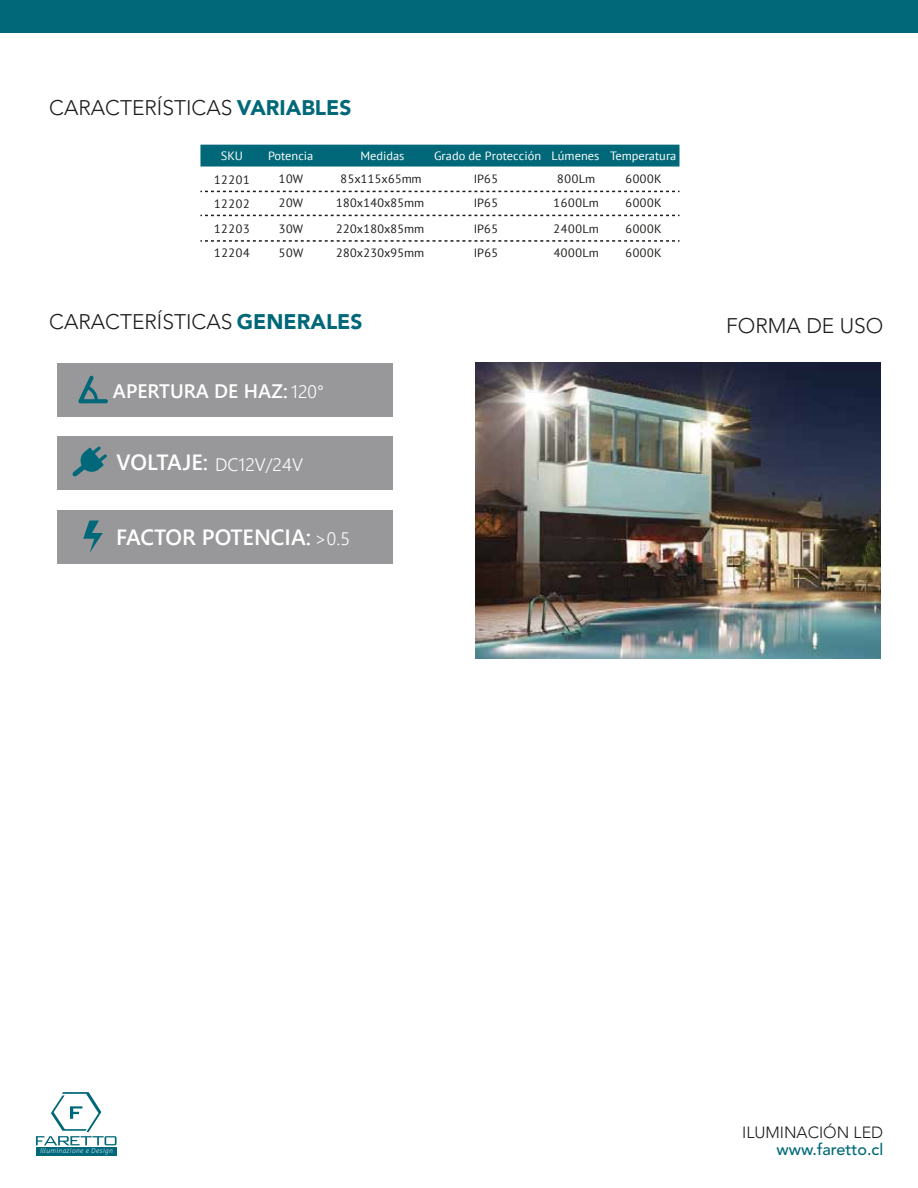
<style>
.page{position:relative;width:918px;height:1188px;background:#fff}
.page>*{position:absolute;margin:0;border:0;box-sizing:border-box;transform-origin:0 0}
.t1{font:600 22.05px "Segoe UI";color:#fff}
.t2{font:300 21px "Avenir LT Std";color:#1d1d1b}
.t3{font:600 19.5px "Segoe UI";color:#fff}
.t4{font:300 18px "Segoe UI";color:#fff}
.t5{font:300 16.2px "Avenir LT Std";color:#1d1d1b}
.t6{font:500 16.2px "Avenir LT Std";color:#006878}
.t7{font:12px "PT Sans";color:#1d1d1b}
.t8{font:12px "PT Sans";color:#fff}
.t9{font:12px "PT Sans";letter-spacing:-.02em;color:#1d1d1b}
.t10{font:italic 300 6.9px "Aller";letter-spacing:.045em;color:#cfe2f6}
.s1{font-weight:900;color:#006878}
.s2{font-weight:300;font-size:18px}
.s3{font-weight:600;font-size:22.05px}
</style>
<div class="page">
<div style="left:57px;top:510px;width:336px;height:54px;background:#98989a"></div>
<svg style="left:83px;top:520px;width:20px;height:33px"></svg>
<div style="left:57px;top:363px;width:336px;height:54px;background:#98989a"></div>
<div style="left:57px;top:436px;width:336px;height:54px;background:#98989a"></div>
<svg style="left:78px;top:375px;width:30px;height:28px"></svg>
<div style="left:0;top:0;width:918px;height:33px;background:#006878"></div>
<div style="left:36px;top:1147px;width:81px;height:8px;background:#006878"></div>
<svg style="left:36px;top:1092px;width:81px;height:53px"></svg>
<div style="left:200px;top:145px;width:479px;height:22px;background:#006878"></div>
<svg style="left:200px;top:191px;width:479px;height:1px"></svg>
<svg style="left:200px;top:215px;width:479px;height:1px"></svg>
<svg style="left:200px;top:240px;width:479px;height:2px"></svg>
<svg style="left:72px;top:446px;width:35px;height:31px"></svg>
<img style="left:475px;top:363px;width:405px;height:296px">
<h2 class="t2" style="left:49px;top:95px;width:304px">CARACTERÍSTICAS <span class="s1">VARIABLES</span></h2>
<p class="t8" style="left:221px;top:148px;width:24px">SKU</p>
<p class="t8" style="left:268px;top:148px;width:47px">Potencia</p>
<p class="t8" style="left:360px;top:148px;width:46px">Medidas</p>
<p class="t8" style="left:552px;top:148px;width:126px">Lúmenes Temperatura</p>
<p class="t7" style="left:214px;top:172px;width:38px">12201</p>
<p class="t7" style="left:278px;top:171px;width:26px">10W</p>
<p class="t9" style="left:340px;top:171px;width:83px">85x115x65mm</p>
<p class="t8" style="left:434px;top:148px;width:109px">Grado de Protección</p>
<p class="t7" style="left:474px;top:171px;width:26px">IP65</p>
<p class="t7" style="left:557px;top:171px;width:40px">800Lm</p>
<p class="t7" style="left:625px;top:171px;width:38px">6000K</p>
<p class="t7" style="left:214px;top:196px;width:38px">12202</p>
<p class="t7" style="left:278px;top:195px;width:26px">20W</p>
<p class="t9" style="left:336px;top:195px;width:90px">180x140x85mm</p>
<p class="t7" style="left:474px;top:195px;width:26px">IP65</p>
<p class="t7" style="left:553px;top:195px;width:47px">1600Lm</p>
<p class="t7" style="left:625px;top:195px;width:38px">6000K</p>
<p class="t7" style="left:214px;top:221px;width:38px">12203</p>
<p class="t7" style="left:278px;top:221px;width:26px">30W</p>
<p class="t9" style="left:336px;top:221px;width:90px">220x180x85mm</p>
<p class="t7" style="left:474px;top:221px;width:26px">IP65</p>
<p class="t7" style="left:553px;top:221px;width:47px">2400Lm</p>
<p class="t7" style="left:625px;top:221px;width:38px">6000K</p>
<p class="t7" style="left:214px;top:245px;width:38px">12204</p>
<p class="t7" style="left:278px;top:245px;width:26px">50W</p>
<p class="t9" style="left:336px;top:245px;width:90px">280x230x95mm</p>
<p class="t7" style="left:474px;top:245px;width:26px">IP65</p>
<p class="t7" style="left:553px;top:245px;width:47px">4000Lm</p>
<p class="t7" style="left:625px;top:245px;width:38px">6000K</p>
<h2 class="t2" style="left:49px;top:310px;width:315px">CARACTERÍSTICAS <span class="s1">GENERALES</span></h2>
<h3 class="t3" style="left:113px;top:372px;width:212px">APERTURA DE HAZ: <span class="s2">120°</span></h3>
<h3 class="t4" style="left:116px;top:448px;width:188px"><span class="s3">VOLTAJE:</span> DC12V/24V</h3>
<h1 class="t1" style="left:116px;top:516px;width:196px">FACTOR POTENCIA:</h1>
<h3 class="t4" style="left:315px;top:522px;width:36px">&gt;0.5</h3>
<h2 class="t2" style="left:726px;top:313px;width:159px">FORMA DE USO</h2>
<p class="t10" style="left:40px;top:1147px;width:74px">Illuminazione e Design</p>
<h3 class="t5" style="left:742px;top:1123px;width:143px">ILUMINACIÓN LED</h3>
<h3 class="t6" style="left:777px;top:1140px;width:108px">www.faretto.cl</h3>
</div>
